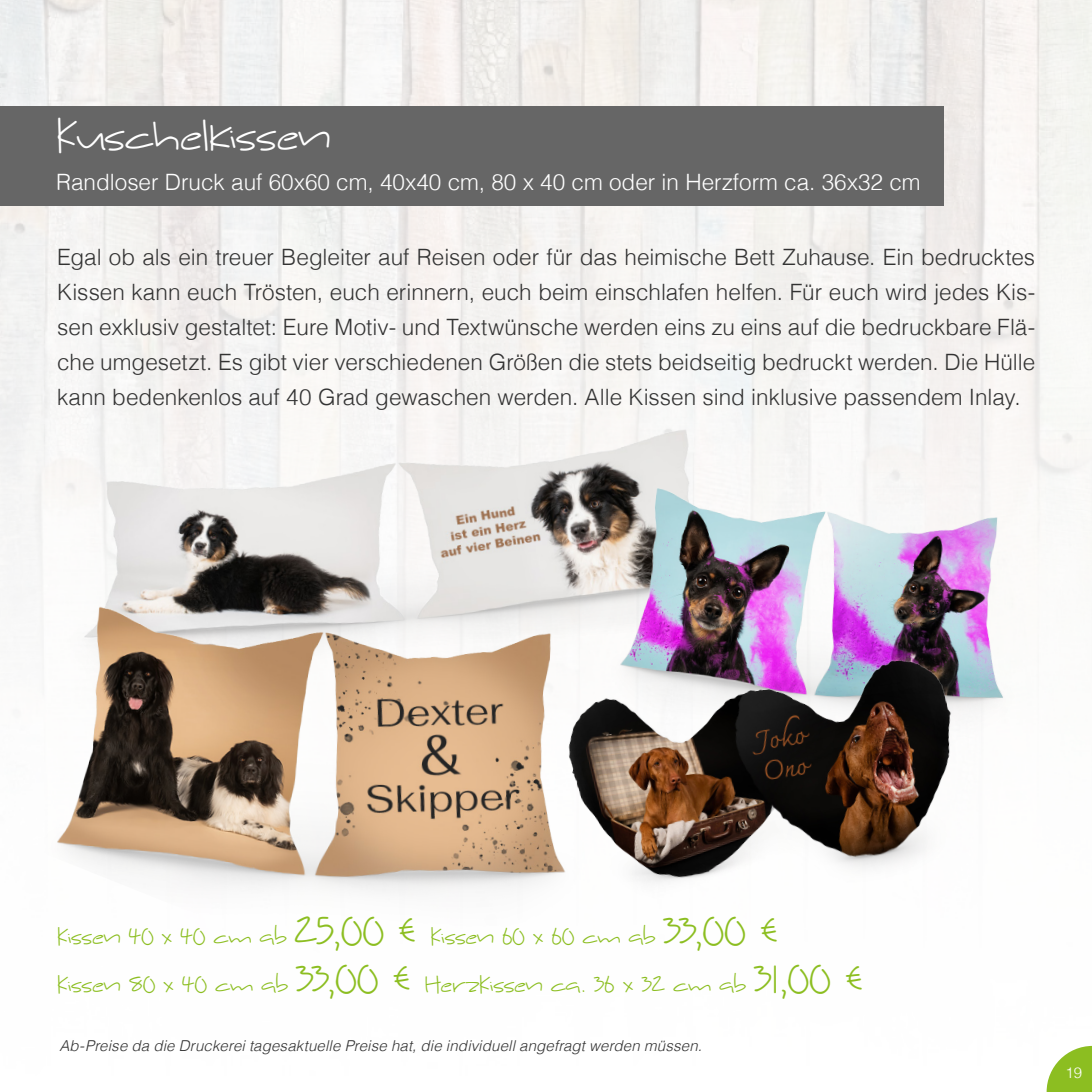
<style>
.page{position:relative;width:1092px;height:1092px;background:#fff}
.page>*{position:absolute;margin:0;border:0;box-sizing:border-box;transform-origin:0 0}
.t1{font:42.5px "Kyne Morgan";color:#fff}
.t2{font:300 22.5px/35px "Helvetica";color:#333;text-align:justify}
.t3{font:300 22.5px "Helvetica";color:#fff}
.t4{font:22.25px "Kyne Morgan";letter-spacing:.005em;color:#8cbe21}
.t5{font:italic 300 15px "Helvetica";letter-spacing:.01em;color:#333}
.t6{font:300 15px "Helvetica";color:#fff}
.s1{font-size:38.5px}
</style>
<div class="page">
<img style="left:0;top:0;width:1091px;height:556px">
<img style="left:23px;top:206px;width:766px;height:360px">
<div style="left:0;top:106px;width:943px;height:100px;background:#666"></div>
<img style="left:40px;top:517px;width:552px;height:376px">
<img style="left:592px;top:396px;width:448px;height:305px">
<img style="left:538px;top:565px;width:457px;height:328px">
<svg style="left:1046px;top:1045px;width:45px;height:46px"></svg>
<p class="t1" style="left:56px;top:107px;width:276px">Kuschelkissen</p>
<p class="t3" style="left:56px;top:163px;width:866px">Randloser Druck auf 60x60 cm, 40x40 cm, 80 x 40 cm oder in Herzform ca. 36x32 cm</p>
<p class="t2" style="left:57px;top:238px;width:979px">Egal ob als ein treuer Begleiter auf Reisen oder für das heimische Bett Zuhause. Ein bedrucktes Kissen kann euch Trösten, euch erinnern, euch beim einschlafen helfen. Für euch wird jedes Kis&shy;sen exklusiv gestaltet: Eure Motiv- und Textwünsche werden eins zu eins auf die bedruckbare Flä&shy;che umgesetzt. Es gibt vier verschiedenen Größen die stets beidseitig bedruckt werden. Die Hülle kann bedenkenlos auf 40 Grad gewaschen werden. Alle Kissen sind inklusive passendem Inlay.</p>
<p class="t4" style="left:57px;top:921px;width:722px">Kissen 40 x 40 cm ab <span class="s1">25,00 €</span> Kissen 60 x 60 cm ab <span class="s1">33,00 €</span></p>
<p class="t4" style="left:57px;top:968px;width:807px">Kissen 80 x 40 cm ab <span class="s1">33,00 €</span> HerzKissen ca. 36 x 32 cm ab <span class="s1">31,00 €</span></p>
<p class="t5" style="left:59px;top:1033px;width:644px">Ab-Preise da die Druckerei tagesaktuelle Preise hat, die individuell angefragt werden müssen.</p>
<p class="t6" style="left:1065px;top:1059px;width:18px">19</p>
</div>
